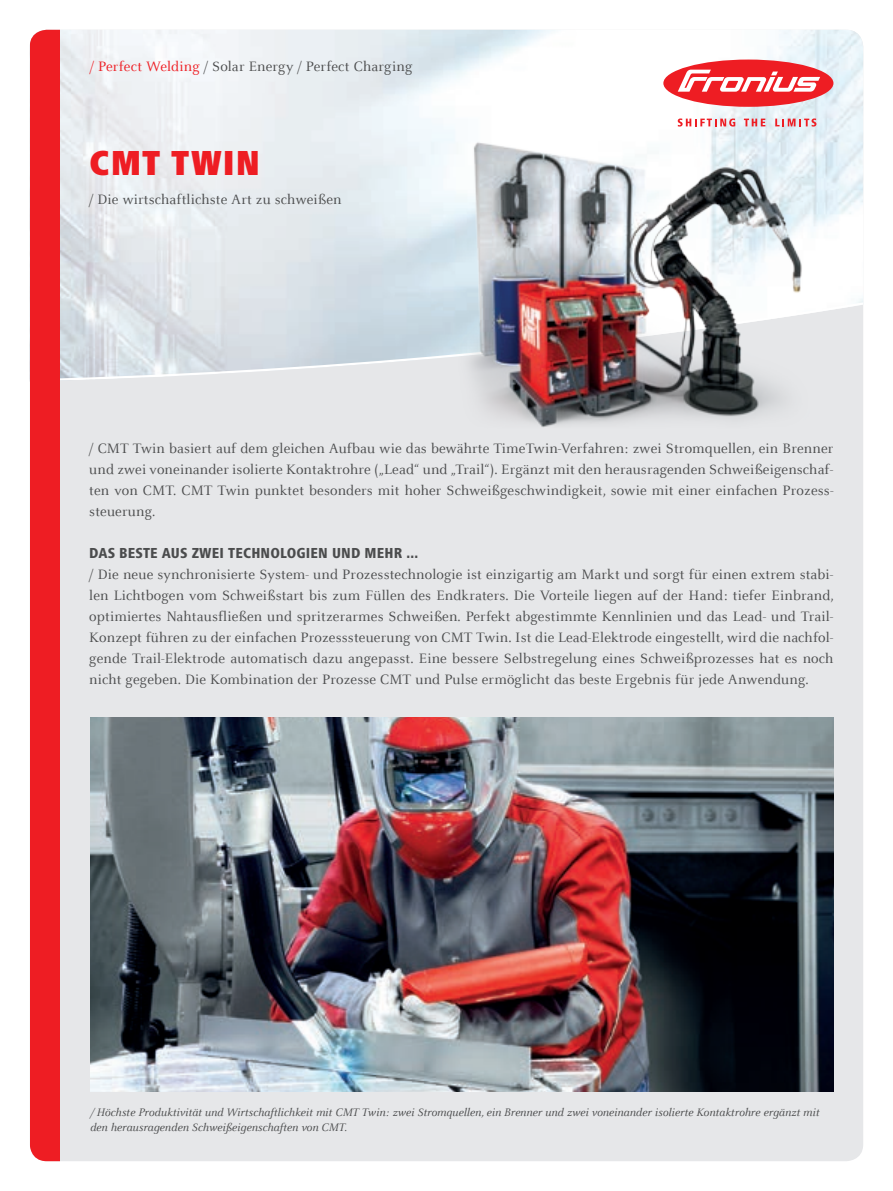
<style>
.page{position:relative;width:893px;height:1191px;background:#fff}
.page>*{position:absolute;margin:0;border:0;box-sizing:border-box;transform-origin:0 0}
.t1{font:900 condensed 36px "Frutiger Next LTW1 G";letter-spacing:.025em;color:#ee1d23}
.t2{font:15px/21px "Celeste Offc Pro";letter-spacing:.01em;color:#4b4c4d;text-align:justify}
.t3{font:800 condensed 15px "Frutiger Next LTW1 G";letter-spacing:.01em;color:#4b4c4d}
.t4{font:italic 12px/15px "Celeste Offc Pro";color:#4b4c4d}
.s1{color:#ee1d23}
</style>
<div class="page">
<div style="left:30px;top:30px;width:833px;height:1131px;background:#e6e7e9;border-radius:17px"></div>
<svg style="left:60px;top:30px;width:803px;height:350px"></svg>
<div style="left:663px;top:60px;width:170px;height:47px;background:#ee1d23;border-radius:50%"></div>
<svg style="left:678px;top:70px;width:142px;height:22px"></svg>
<svg style="left:678px;top:118px;width:57px;height:9px"></svg>
<svg style="left:744px;top:119px;width:21px;height:7px"></svg>
<svg style="left:775px;top:118px;width:41px;height:9px"></svg>
<div style="left:30px;top:30px;width:30px;height:1131px;background:#ee1d23"></div>
<img style="left:90px;top:717px;width:743px;height:374px">
<img style="left:444px;top:140px;width:373px;height:287px">
<p class="t2" style="left:90px;top:55px;width:324px"><span class="s1">/ Perfect Welding</span> / Solar Energy / Perfect Charging</p>
<h1 class="t1" style="left:89px;top:142px;width:172px">CMT TWIN</h1>
<p class="t2" style="left:89px;top:188px;width:254px">/ Die wirtschaftlichste Art zu schweißen</p>
<p class="t2" style="left:89px;top:438px;width:746px">/ CMT Twin basiert auf dem gleichen Aufbau wie das bewährte TimeTwin-Verfahren: zwei Stromquellen, ein Brenner und zwei voneinander isolierte Kontaktrohre („Lead“ und „Trail“). Ergänzt mit den herausragenden Schweißeigenschaf&shy;ten von CMT. CMT Twin punktet besonders mit hoher Schweißgeschwindigkeit, sowie mit einer einfachen Prozess&shy;steuerung.</p>
<p class="t3" style="left:89px;top:545px;width:330px">DAS BESTE AUS ZWEI TECHNOLOGIEN UND MEHR ...</p>
<p class="t2" style="left:89px;top:564px;width:746px">/ Die neue synchronisierte System- und Prozesstechnologie ist einzigartig am Markt und sorgt für einen extrem stabi&shy;len Lichtbogen vom Schweißstart bis zum Füllen des Endkraters. Die Vorteile liegen auf der Hand: tiefer Einbrand, optimiertes Nahtausfließen und spritzerarmes Schweißen. Perfekt abgestimmte Kennlinien und das Lead- und Trail-Konzept führen zu der einfachen Prozesssteuerung von CMT Twin. Ist die Lead-Elektrode eingestellt, wird die nachfol&shy;gende Trail-Elektrode automatisch dazu angepasst. Eine bessere Selbstregelung eines Schweißprozesses hat es noch nicht gegeben. Die Kombination der Prozesse CMT und Pulse ermöglicht das beste Ergebnis für jede Anwendung.</p>
<p class="t4" style="left:90px;top:1104px;width:731px">/ Höchste Produktivität und Wirtschaftlichkeit mit CMT Twin: zwei Stromquellen, ein Brenner und zwei voneinander isolierte Kontaktrohre ergänzt mit den herausragenden Schweißeigenschaften von CMT.</p>
</div>
